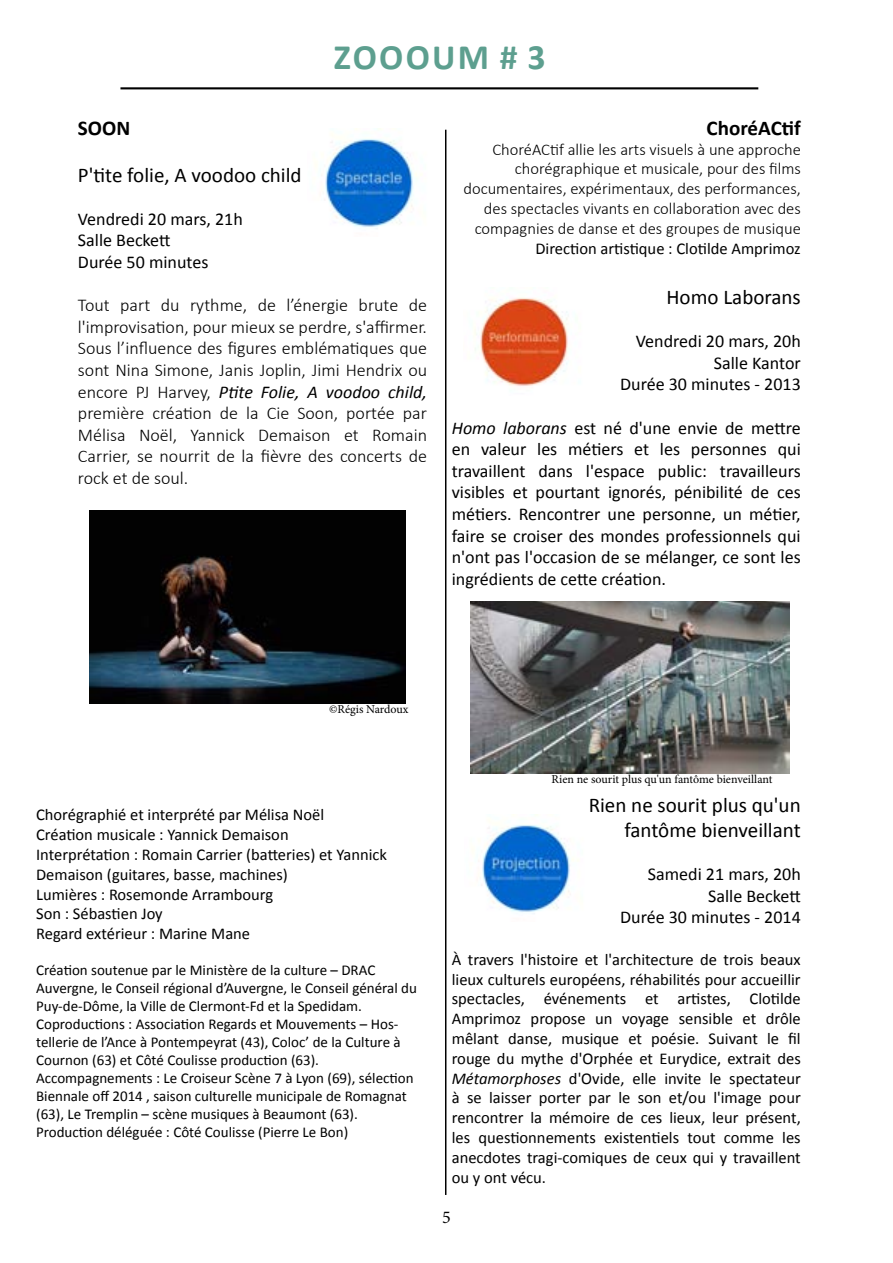
<style>
.page{position:relative;width:893px;height:1263px;background:#fff}
.page>*{position:absolute;margin:0;border:0;box-sizing:border-box;transform-origin:0 0}
.t1{font:700 35.85px "Calibri";letter-spacing:.065em;color:#5d9f8f}
.t2{font:21px/25.2px "Calibri";color:#000;text-align:right}
.t3{font:700 21px "Calibri";color:#000}
.t4{font:18px/21.6px "Calibri";color:#000;text-align:right}
.t5{font:300 18px/21.6px "Calibri";color:#000;text-align:justify}
.t6{font:18px "Minion Pro";color:#000}
.t7{font:16.5px/19.8px "Calibri";color:#000;text-align:justify}
.t8{font:300 16.5px/19.8px "Calibri";color:#000;text-align:right}
.t9{font:15px/18px "Calibri";color:#000}
.t10{font:12px "Minion Pro";letter-spacing:-.005em;color:#000}
.s1{font-weight:400;font-style:italic}
.s2{font-style:italic}
</style>
<div class="page">
<hr style="left:120px;top:87px;width:638px;height:2px;background:#000">
<img style="left:89px;top:510px;width:317px;height:193px">
<img style="left:482px;top:814px;width:96px;height:100px">
<hr style="left:445px;top:130px;width:1px;height:1065px;background:#000">
<img style="left:325px;top:128px;width:97px;height:101px">
<img style="left:474px;top:297px;width:94px;height:89px">
<img style="left:470px;top:602px;width:320px;height:172px">
<h1 class="t1" style="left:334px;top:35px;width:213px">ZOOOUM # 3</h1>
<p class="t3" style="left:78px;top:114px;width:54px">SOON</p>
<p class="t2" style="left:78px;top:162px;width:225px">P'tite folie, A voodoo child</p>
<p class="t4" style="left:78px;top:208px;width:166px;text-align:left">Vendredi 20 mars, 21h<br>Salle Beckett<br>Durée 50 minutes</p>
<p class="t5" style="left:78px;top:294px;width:351px">Tout part du rythme, de l’énergie brute de l'improvisation, pour mieux se perdre, s'affirmer.<br>Sous l’influence des figures emblématiques que sont Nina Simone, Janis Joplin, Jimi Hendrix ou encore PJ Harvey, <span class="s1">Ptite Folie, A voodoo child, </span>première création de la Cie Soon, portée par Mélisa Noël, Yannick Demaison et Romain Carrier, se nourrit de la fièvre des concerts de rock et de soul.</p>
<p class="t3" style="left:707px;top:114px;width:96px">CHORÉACTIF</p>
<p class="t8" style="left:463px;top:139px;width:339px">ChoréACtif allie les arts visuels à une approche chorégraphique et musicale, pour des films documentaires, expérimentaux, des performances, des spectacles vivants en collaboration avec des compagnies de danse et des groupes de musique</p>
<p class="t7" style="left:535px;top:238px;width:267px">Direction artistique : Clotilde Amprimoz</p>
<p class="t2" style="left:666px;top:285px;width:136px">Homo Laborans</p>
<p class="t4" style="left:620px;top:330px;width:182px">Vendredi 20 mars, 20h<br>Salle Kantor<br>Durée 30 minutes - 2013</p>
<p class="t4" style="left:452px;top:417px;width:351px;text-align:justify"><span class="s2">Homo laborans</span> est né d'une envie de mettre en valeur les métiers et les personnes qui travaillent dans l'espace public: travailleurs visibles et pourtant ignorés, pénibilité de ces métiers. Rencontrer une personne, un métier, faire se croiser des mondes professionnels qui n'ont pas l'occasion de se mélanger, ce sont les ingrédients de cette création.</p>
<p class="t10" style="left:329px;top:701px;width:81px">©Régis Nardoux</p>
<p class="t7" style="left:36px;top:805px;width:352px;text-align:left">Chorégraphié et interprété par Mélisa Noël<br>Création musicale : Yannick Demaison<br>Interprétation : Romain Carrier (batteries) et Yannick Demaison (guitares, basse, machines)<br>Lumières : Rosemonde Arrambourg<br>Son : Sébastien Joy<br>Regard extérieur : Marine Mane</p>
<p class="t9" style="left:36px;top:961px;width:382px">Création soutenue par le Ministère de la culture – DRAC Auvergne, le Conseil régional d’Auvergne, le Conseil général du Puy-de-Dôme, la Ville de Clermont-Fd et la Spedidam.<br>Coproductions : Association Regards et Mouvements – Hos&shy;tellerie de l’Ance à Pontempeyrat (43), Coloc’ de la Culture à Cournon (63) et Côté Coulisse production (63).<br>Accompagnements : Le Croiseur Scène 7 à Lyon (69), sélection Biennale off 2014 , saison culturelle municipale de Romagnat (63), Le Tremplin – scène musiques à Beaumont (63).<br>Production déléguée : Côté Coulisse (Pierre Le Bon)</p>
<p class="t10" style="left:552px;top:771px;width:222px">Rien ne sourit plus qu'un fantôme bienveillant</p>
<p class="t2" style="left:589px;top:792px;width:214px">Rien ne sourit plus qu'un fantôme bienveillant</p>
<p class="t4" style="left:620px;top:863px;width:182px">Samedi 21 mars, 20h<br>Salle Beckett<br>Durée 30 minutes - 2014</p>
<p class="t7" style="left:452px;top:949px;width:351px">À travers l'histoire et l'architecture de trois beaux lieux culturels européens, réhabilités pour accueillir spectacles, événements et artistes, Clotilde Amprimoz propose un voyage sensible et drôle mêlant danse, musique et poésie. Suivant le fil rouge du mythe d'Orphée et Eurydice, extrait des <span class="s2">Métamorphoses</span> d'Ovide, elle invite le spectateur à se laisser porter par le son et/ou l'image pour rencontrer la mémoire de ces lieux, leur présent, les questionnements existentiels tout comme les anecdotes tragi-comiques de ceux qui y travaillent ou y ont vécu.</p>
<p class="t6" style="left:442px;top:1205px;width:10px">5</p>
</div>
